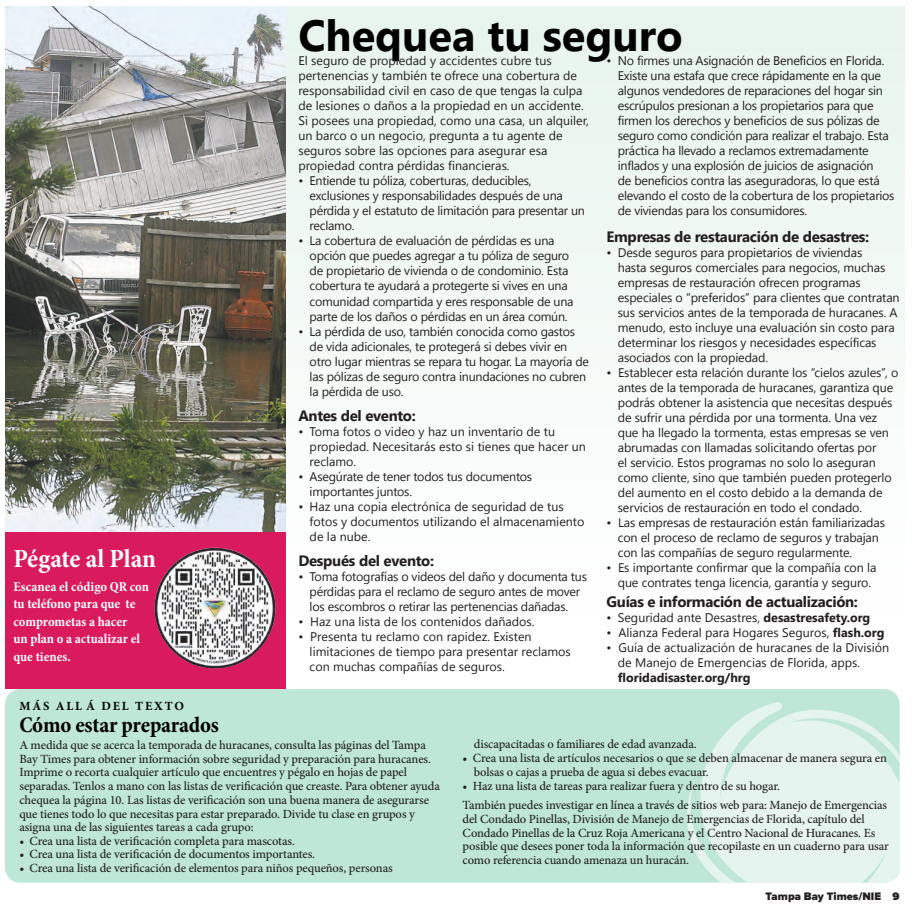
<style>
.page{position:relative;width:912px;height:912px;background:#fff}
.page>*{position:absolute;margin:0;border:0;box-sizing:border-box;transform-origin:0 0}
.t1{font:700 43.5px "Nirmala UI";color:#000}
.t2{font:700 condensed 26.38px "Minion Pro";letter-spacing:-.005em;color:#fff}
.t3{font:700 condensed 22.5px "Minion Pro";letter-spacing:-.01em;color:#000}
.t4{font:700 15px "Nirmala UI";letter-spacing:-.02em;color:#231f20}
.t5{font:700 condensed 13.75px/17.6px "Minion Pro";color:#fff}
.t6{font:12.5px/15px "Nirmala UI";letter-spacing:-.01em;color:#231f20}
.t7{font:500 12.5px/13.8px "Minion Pro";letter-spacing:-.01em;color:#231f20}
.t8{font:700 12.5px "Minion Pro";letter-spacing:.15em;color:#000}
.t9{font:900 11.25px "Proxima Nova";color:#231f20}
.s1{font-weight:700}
</style>
<div class="page">
<div style="left:5px;top:689px;width:894px;height:193px;background:#bee7d7;border-radius:15px"></div>
<svg style="left:687px;top:702px;width:212px;height:180px;fill:#e5f4ef"></svg>
<div style="left:5px;top:7px;width:900px;height:609px;background:#f3f9f6"></div>
<div style="left:5px;top:527px;width:281px;height:162px;background:#d91a5c"></div>
<img style="left:153px;top:546px;width:124px;height:124px;border-radius:62px">
<img style="left:5px;top:7px;width:281px;height:524px">
<h3 class="t2" style="left:13px;top:540px;width:144px">Pégate al Plan</h3>
<p class="t5" style="left:13px;top:577px;width:137px">Escanea el código QR con tu teléfono para que te comprometas a hacer<br>un plan o a actualizar el que tienes.</p>
<h2 class="t1" style="left:298px;top:0;width:386px">Chequea tu seguro</h2>
<p class="t6" style="left:618px;top:53px;width:278px;text-indent:-11px">• No firmes una Asignación de Beneficios en Florida.<br>Existe una estafa que crece rápidamente en la que algunos vendedores de reparaciones del hogar sin escrúpulos presionan a los propietarios para que firmen los derechos y beneficios de sus pólizas de seguro como condición para realizar el trabajo. Esta práctica ha llevado a reclamos extremadamente inflados y una explosión de juicios de asignación<br>de beneficios contra las aseguradoras, lo que está elevando el costo de la cobertura de los propietarios de viviendas para los consumidores.</p>
<p class="t4" style="left:606px;top:224px;width:264px">Empresas de restauración de desastres:</p>
<p class="t6" style="left:618px;top:244px;width:283px;text-indent:-11px">• Desde seguros para propietarios de viviendas<br>hasta seguros comerciales para negocios, muchas empresas de restauración ofrecen programas especiales o “preferidos” para clientes que contratan sus servicios antes de la temporada de huracanes. A menudo, esto incluye una evaluación sin costo para determinar los riesgos y necesidades específicas asociados con la propiedad.</p>
<p class="t6" style="left:618px;top:364px;width:282px;text-indent:-11px">• Establecer esta relación durante los “cielos azules”, o antes de la temporada de huracanes, garantiza que podrás obtener la asistencia que necesitas después de sufrir una pérdida por una tormenta. Una vez que ha llegado la tormenta, estas empresas se ven abrumadas con llamadas solicitando ofertas por<br>el servicio. Estos programas no solo lo aseguran como cliente, sino que también pueden protegerlo del aumento en el costo debido a la demanda de servicios de restauración en todo el condado.</p>
<p class="t6" style="left:618px;top:514px;width:269px;text-indent:-11px">• Las empresas de restauración están familiarizadas con el proceso de reclamo de seguros y trabajan con las compañías de seguro regularmente.</p>
<p class="t6" style="left:606px;top:559px;width:271px;text-align:center">• Es importante confirmar que la compañía con la que contrates tenga licencia, garantía y seguro.</p>
<p class="t4" style="left:606px;top:589px;width:253px">Guías e información de actualización:</p>
<p class="t6" style="left:606px;top:609px;width:265px">• Seguridad ante Desastres, <span class="s1">desastresafety.org</span></p>
<p class="t6" style="left:606px;top:624px;width:279px">• Alianza Federal para Hogares Seguros, <span class="s1">flash.org</span></p>
<p class="t6" style="left:618px;top:639px;width:273px;text-indent:-11px">• Guía de actualización de huracanes de la División de Manejo de Emergencias de Florida, apps. <span class="s1">floridadisaster.org/hrg</span></p>
<p class="t6" style="left:298px;top:53px;width:292px">El seguro de propiedad y accidentes cubre tus pertenencias y también te ofrece una cobertura de responsabilidad civil en caso de que tengas la culpa de lesiones o daños a la propiedad en un accidente.<br>Si posees una propiedad, como una casa, un alquiler, un barco o un negocio, pregunta a tu agente de seguros sobre las opciones para asegurar esa propiedad contra pérdidas financieras.</p>
<p class="t6" style="left:310px;top:173px;width:277px;text-indent:-11px">• Entiende tu póliza, coberturas, deducibles, exclusiones y responsabilidades después de una pérdida y el estatuto de limitación para presentar un reclamo.</p>
<p class="t6" style="left:310px;top:233px;width:265px;text-indent:-11px">• La cobertura de evaluación de pérdidas es una opción que puedes agregar a tu póliza de seguro de propietario de vivienda o de condominio. Esta cobertura te ayudará a protegerte si vives en una comunidad compartida y eres responsable de una parte de los daños o pérdidas en un área común.</p>
<p class="t6" style="left:310px;top:323px;width:281px;text-indent:-11px">• La pérdida de uso, también conocida como gastos de vida adicionales, te protegerá si debes vivir en otro lugar mientras se repara tu hogar. La mayoría de las pólizas de seguro contra inundaciones no cubren la pérdida de uso.</p>
<p class="t4" style="left:298px;top:403px;width:119px">Antes del evento:</p>
<p class="t6" style="left:310px;top:423px;width:278px;text-indent:-11px">• Toma fotos o video y haz un inventario de tu propiedad. Necesitarás esto si tienes que hacer un reclamo.</p>
<p class="t6" style="left:310px;top:468px;width:224px;text-indent:-11px">• Asegúrate de tener todos tus documentos importantes juntos.</p>
<p class="t6" style="left:310px;top:498px;width:276px;text-indent:-11px">• Haz una copia electrónica de seguridad de tus fotos y documentos utilizando el almacenamiento de la nube.</p>
<p class="t4" style="left:298px;top:548px;width:137px">Después del evento:</p>
<p class="t6" style="left:310px;top:568px;width:279px;text-indent:-11px">• Toma fotografías o videos del daño y documenta tus pérdidas para el reclamo de seguro antes de mover los escombros o retirar las pertenencias dañadas.</p>
<p class="t6" style="left:298px;top:613px;width:238px">• Haz una lista de los contenidos dañados.</p>
<p class="t6" style="left:310px;top:628px;width:263px;text-indent:-11px">• Presenta tu reclamo con rapidez. Existen limitaciones de tiempo para presentar reclamos con muchas compañías de seguros.</p>
<h3 class="t8" style="left:19px;top:697px;width:166px">MÁS ALL Á DEL TEXTO</h3>
<h4 class="t3" style="left:19px;top:709px;width:201px">Cómo estar preparados</h4>
<p class="t7" style="left:19px;top:738px;width:413px">A medida que se acerca la temporada de huracanes, consulta las páginas del Tampa<br>Bay Times para obtener información sobre seguridad y preparación para huracanes.</p>
<p class="t7" style="left:19px;top:765px;width:422px">Imprime o recorta cualquier artículo que encuentres y pégalo en hojas de papel separadas. Tenlos a mano con las listas de verifcación que creaste. Para obtener ayuda chequea la página 10. Las listas de verifcación son una buena manera de asegurarse que tienes todo lo que necesitas para estar preparado. Divide tu clase en grupos y asigna una de las siguientes tareas a cada grupo:</p>
<p class="t7" style="left:19px;top:834px;width:277px">• Crea una lista de verifcación completa para mascotas.</p>
<p class="t7" style="left:19px;top:847px;width:297px">• Crea una lista de verifcación de documentos importantes.</p>
<p class="t7" style="left:19px;top:861px;width:375px">• Crea una lista de verifcación de elementos para niños pequeños, personas</p>
<p class="t7" style="left:474px;top:737px;width:224px">discapacitadas o familiares de edad avanzada.</p>
<p class="t7" style="left:474px;top:751px;width:415px;text-indent:-11px">• Crea una lista de artículos necesarios o que se deben almacenar de manera segura en bolsas o cajas a prueba de agua si debes evacuar.</p>
<p class="t7" style="left:462px;top:779px;width:319px">• Haz una lista de tareas para realizar fuera y dentro de su hogar.</p>
<p class="t7" style="left:462px;top:798px;width:428px">También puedes investigar en línea a través de sitios web para: Manejo de Emergencias del Condado Pinellas, División de Manejo de Emergencias de Florida, capítulo del Condado Pinellas de la Cruz Roja Americana y el Centro Nacional de Huracanes. Es posible que desees poner toda la información que recopilaste en un cuaderno para usar como referencia cuando amenaza un huracán.</p>
<p class="t9" style="left:765px;top:889px;width:136px">Tampa Bay Times/NIE 9</p>
</div>
